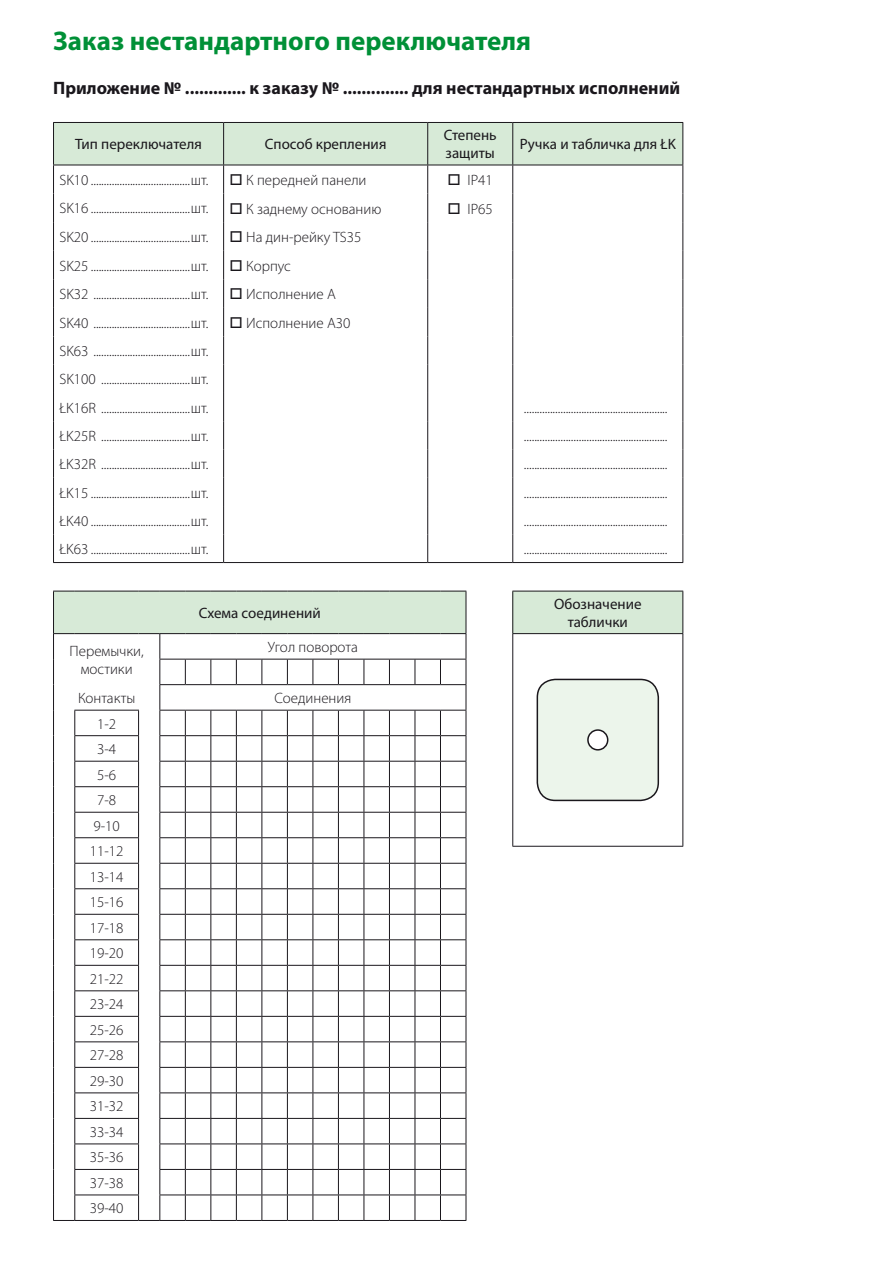
<style>
.page{position:relative;width:893px;height:1263px;background:#fff}
.page>*{position:absolute;margin:0;border:0;box-sizing:border-box;transform-origin:0 0}
.t1{font:700 27px "Myriad Pro";color:#009037}
.t2{font:700 18px "Myriad Pro";color:#1a171c}
.t3{font:300 15px/25.5px "Myriad Pro";color:#1a171c;text-align:center}
.t4{font:15px/18px "Myriad Pro";color:#1a171c}
</style>
<div class="page">
<hr style="left:224px;top:562px;width:204px;height:1px;background:#1a171c">
<hr style="left:428px;top:562px;width:85px;height:1px;background:#1a171c">
<hr style="left:513px;top:562px;width:170px;height:1px;background:#1a171c">
<svg style="left:53px;top:122px;width:630px;height:440px"></svg>
<hr style="left:53px;top:562px;width:171px;height:1px;background:#1a171c">
<div style="left:54px;top:591px;width:412px;height:43px;background:#d7ead7"></div>
<hr style="left:74px;top:710px;width:65px;height:1px;background:#1a171c">
<hr style="left:74px;top:735px;width:65px;height:1px;background:#1a171c">
<hr style="left:74px;top:761px;width:65px;height:1px;background:#1a171c">
<hr style="left:74px;top:786px;width:65px;height:1px;background:#1a171c">
<hr style="left:74px;top:812px;width:65px;height:1px;background:#1a171c">
<hr style="left:74px;top:837px;width:65px;height:1px;background:#1a171c">
<hr style="left:74px;top:863px;width:65px;height:1px;background:#1a171c">
<hr style="left:74px;top:888px;width:65px;height:1px;background:#1a171c">
<hr style="left:74px;top:914px;width:65px;height:1px;background:#1a171c">
<hr style="left:74px;top:939px;width:65px;height:1px;background:#1a171c">
<hr style="left:74px;top:965px;width:65px;height:1px;background:#1a171c">
<hr style="left:74px;top:990px;width:65px;height:1px;background:#1a171c">
<hr style="left:74px;top:1016px;width:65px;height:1px;background:#1a171c">
<hr style="left:74px;top:1041px;width:65px;height:1px;background:#1a171c">
<hr style="left:74px;top:1067px;width:65px;height:1px;background:#1a171c">
<hr style="left:74px;top:1092px;width:65px;height:1px;background:#1a171c">
<hr style="left:74px;top:1118px;width:65px;height:1px;background:#1a171c">
<hr style="left:74px;top:1143px;width:65px;height:1px;background:#1a171c">
<hr style="left:74px;top:1169px;width:65px;height:1px;background:#1a171c">
<hr style="left:75px;top:633px;width:64px;height:1px;background:#1a171c">
<svg style="left:54px;top:591px;width:21px;height:1px"></svg>
<hr style="left:53px;top:591px;width:1px;height:42px;background:#1a171c">
<hr style="left:75px;top:591px;width:64px;height:1px;background:#1a171c">
<svg style="left:139px;top:591px;width:327px;height:1px"></svg>
<hr style="left:466px;top:591px;width:1px;height:42px;background:#1a171c">
<hr style="left:74px;top:1194px;width:65px;height:1px;background:#1a171c">
<svg style="left:53px;top:633px;width:22px;height:588px"></svg>
<hr style="left:75px;top:1220px;width:64px;height:1px;background:#1a171c">
<svg style="left:138px;top:633px;width:329px;height:588px"></svg>
<div style="left:513px;top:591px;width:170px;height:43px;background:#d7ead7"></div>
<hr style="left:512px;top:633px;width:171px;height:1px;background:#1a171c">
<hr style="left:512px;top:634px;width:1px;height:212px;background:#1a171c">
<hr style="left:682px;top:634px;width:1px;height:212px;background:#1a171c">
<hr style="left:512px;top:846px;width:171px;height:1px;background:#1a171c">
<hr style="left:512px;top:591px;width:1px;height:42px;background:#1a171c">
<hr style="left:512px;top:591px;width:171px;height:1px;background:#1a171c">
<hr style="left:682px;top:591px;width:1px;height:42px;background:#1a171c">
<div style="left:537px;top:679px;width:121px;height:121px;background:#ecf5eb;border-radius:18px"></div>
<div style="left:537px;top:679px;width:122px;height:122px;border:2px solid #1a171c;border-radius:18px"></div>
<div style="left:588px;top:730px;width:20px;height:20px;background:#fff;border-radius:50%"></div>
<div style="left:587px;top:729px;width:21px;height:21px;border:2px solid #1a171c;border-radius:50%"></div>
<h1 class="t1" style="left:53px;top:23px;width:479px">Заказ нестандартного переключателя</h1>
<p class="t2" style="left:53px;top:76px;width:628px">Приложение № ............. к заказу № .............. для нестандартных исполнений</p>
<p class="t4" style="left:75px;top:135px;width:128px">Тип переключателя</p>
<p class="t4" style="left:265px;top:135px;width:123px">Способ крепления</p>
<p class="t4" style="left:444px;top:126px;width:54px">Степень защиты</p>
<p class="t4" style="left:520px;top:135px;width:158px">Ручка и табличка для ŁK</p>
<p class="t3" style="left:60px;top:167px;width:150px">SK10.......................................шт.</p>
<p class="t3" style="left:230px;top:168px;width:138px">□ К передней панели</p>
<p class="t3" style="left:448px;top:168px;width:47px">□ IP41</p>
<p class="t3" style="left:60px;top:196px;width:150px">SK16.......................................шт.</p>
<p class="t3" style="left:230px;top:196px;width:153px">□ К заднему основанию</p>
<p class="t3" style="left:448px;top:196px;width:47px">□ IP65</p>
<p class="t3" style="left:60px;top:225px;width:150px">SK20.......................................шт.</p>
<p class="t3" style="left:230px;top:225px;width:133px">□ На дин-рейку TS35</p>
<p class="t3" style="left:60px;top:253px;width:150px">SK25.......................................шт.</p>
<p class="t3" style="left:230px;top:253px;width:63px">□ Корпус</p>
<p class="t3" style="left:59px;top:282px;width:150px">SK32 ......................................шт.</p>
<p class="t3" style="left:230px;top:282px;width:108px">□ Исполнение A</p>
<p class="t3" style="left:59px;top:310px;width:150px">SK40 ......................................шт.</p>
<p class="t3" style="left:230px;top:310px;width:122px">□ Исполнение A30</p>
<p class="t3" style="left:59px;top:337px;width:150px;line-height:28.2px;text-align:justify">SK63 ......................................шт.<br>SK100 ...................................шт.<br>ŁK16R ...................................шт.</p>
<p class="t3" style="left:522px;top:395px;width:147px">........................................................</p>
<p class="t3" style="left:59px;top:423px;width:150px">ŁK25R ...................................шт.</p>
<p class="t3" style="left:522px;top:423px;width:147px">........................................................</p>
<p class="t3" style="left:59px;top:452px;width:150px">ŁK32R ...................................шт.</p>
<p class="t3" style="left:522px;top:452px;width:147px">........................................................</p>
<p class="t3" style="left:59px;top:480px;width:150px">ŁK15.......................................шт.</p>
<p class="t3" style="left:522px;top:480px;width:147px">........................................................</p>
<p class="t3" style="left:59px;top:508px;width:150px">ŁK40.......................................шт.</p>
<p class="t3" style="left:522px;top:508px;width:147px">........................................................</p>
<p class="t3" style="left:59px;top:536px;width:150px">ŁK63.......................................шт.</p>
<p class="t3" style="left:522px;top:536px;width:147px">........................................................</p>
<p class="t4" style="left:199px;top:604px;width:124px">Схема соединений</p>
<p class="t3" style="left:70px;top:642px;width:76px;line-height:18px">Перемычки, мостики</p>
<p class="t3" style="left:268px;top:634px;width:92px">Угол поворота</p>
<p class="t3" style="left:78px;top:685px;width:59px">Контакты</p>
<p class="t3" style="left:274px;top:685px;width:78px">Соединения</p>
<p class="t3" style="left:90px;top:711px;width:35px">1-2<br>3-4<br>5-6<br>7-8<br>9-10<br>11-12<br>13-14<br>15-16<br>17-18<br>19-20<br>21-22<br>23-24<br>25-26<br>27-28<br>29-30<br>31-32<br>33-34<br>35-36<br>37-38<br>39-40</p>
<p class="t4" style="left:554px;top:595px;width:89px;text-align:center">Обозначение таблички</p>
</div>
